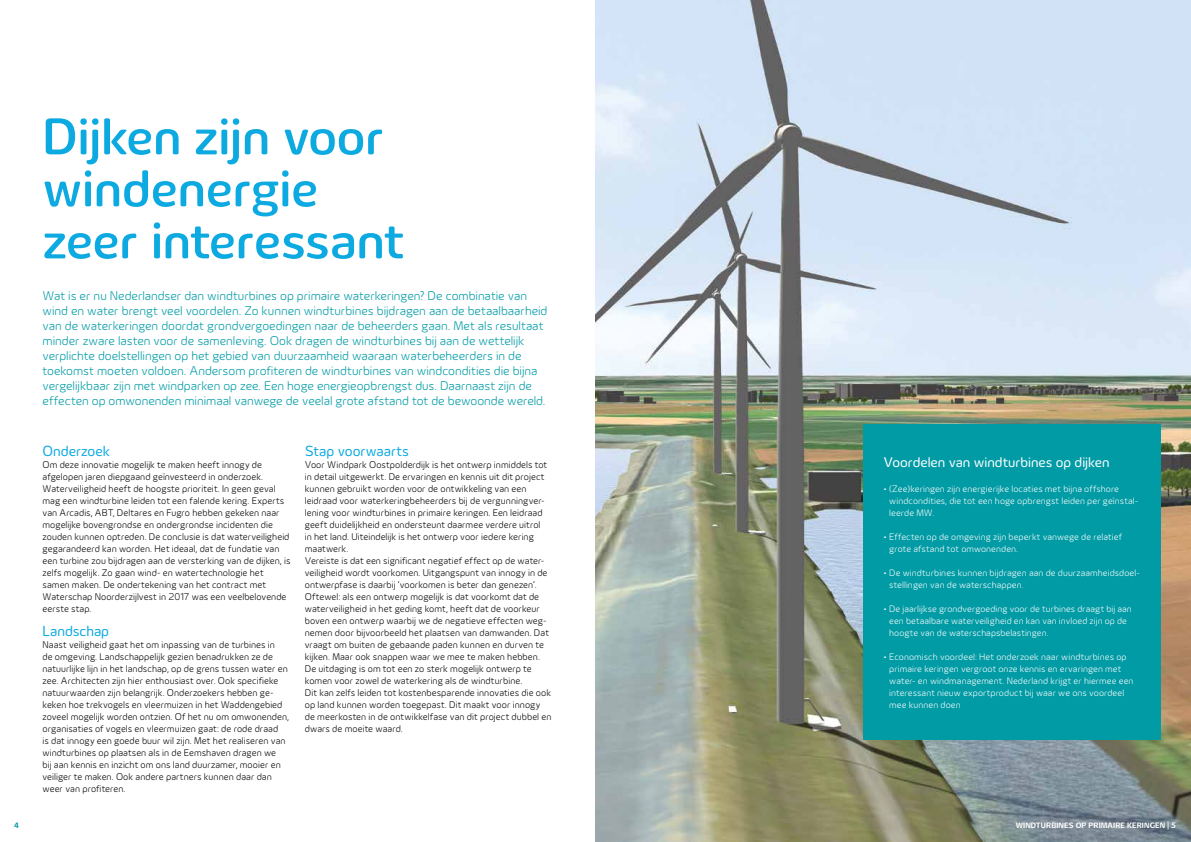
<style>
.page{position:relative;width:1191px;height:842px;background:#fff}
.page>*{position:absolute;margin:0;border:0;box-sizing:border-box;transform-origin:0 0}
.t1{font:500 53px/52px "Innogy";color:#0daae1}
.t2{font:15px "Innogy";color:#0daae1}
.t3{font:14.4px "Innogy";letter-spacing:-.005em;color:#fff}
.t4{font:300 13px/15px "Innogy";color:#009ba5}
.t5{font:300 10px/12px "Innogy";letter-spacing:.005em;color:#000}
.t6{font:300 9.6px/12px "Innogy";letter-spacing:.01em;color:#fff}
.t7{font:700 8px "Innogy";letter-spacing:.01em;color:#fff}
.t8{font:700 8px "Innogy";color:#009ba5}
</style>
<div class="page">
<img style="left:595px;top:0;width:596px;height:842px">
<div style="left:863px;top:424px;width:298px;height:316px;background:#009ba5"></div>
<p class="t8" style="left:14px;top:821px;width:6px">4</p>
<h1 class="t1" style="left:43px;top:110px;width:363px">Dijken zijn voor windenergie zeer interessant</h1>
<p class="t4" style="left:43px;top:289px;width:506px">Wat is er nu Nederlandser dan windturbines op primaire waterkeringen? De combinatie van wind en water brengt veel voordelen. Zo kunnen windturbines bijdragen aan de betaalbaarheid van de waterkeringen doordat grondvergoedingen naar de beheerders gaan. Met als resultaat minder zware lasten voor de samenleving. Ook dragen de windturbines bij aan de wettelijk verplichte doelstellingen op het gebied van duurzaamheid waaraan waterbeheerders in de toekomst moeten voldoen. Andersom profiteren de windturbines van windcondities die bijna vergelijkbaar zijn met windparken op zee. Een hoge energieopbrengst dus. Daarnaast zijn de effecten op omwonenden minimaal vanwege de veelal grote afstand tot de bewoonde wereld.</p>
<h2 class="t2" style="left:43px;top:442px;width:69px">Onderzoek</h2>
<p class="t5" style="left:43px;top:459px;width:249px">Om deze innovatie mogelijk te maken heeft innogy de afgelopen jaren diepgaand geïnvesteerd in onderzoek.<br>Waterveiligheid heeft de hoogste prioriteit. In geen geval mag een windturbine leiden tot een falende kering. Experts van Arcadis, ABT, Deltares en Fugro hebben gekeken naar mogelijke bovengrondse en ondergrondse incidenten die zouden kunnen optreden. De conclusie is dat waterveiligheid gegarandeerd kan worden. Het ideaal, dat de fundatie van een turbine zou bijdragen aan de versterking van de dijken, is zelfs mogelijk. Zo gaan wind- en watertechnologie het samen maken. De ondertekening van het contract met Waterschap Noorderzijlvest in 2017 was een veelbelovende eerste stap.</p>
<h2 class="t2" style="left:43px;top:622px;width:68px">Landschap</h2>
<p class="t5" style="left:43px;top:639px;width:248px">Naast veiligheid gaat het om inpassing van de turbines in<br>de omgeving. Landschappelijk gezien benadrukken ze de natuurlijke lijn in het landschap, op de grens tussen water en zee. Architecten zijn hier enthousiast over. Ook specifieke natuurwaarden zijn belangrijk. Onderzoekers hebben ge&shy;keken hoe trekvogels en vleermuizen in het Waddengebied zoveel mogelijk worden ontzien. Of het nu om omwonenden, organisaties of vogels en vleermuizen gaat: de rode draad<br>is dat innogy een goede buur wil zijn. Met het realiseren van windturbines op plaatsen als in de Eemshaven dragen we<br>bij aan kennis en inzicht om ons land duurzamer, mooier en veiliger te maken. Ook andere partners kunnen daar dan weer van profiteren.</p>
<h2 class="t2" style="left:305px;top:442px;width:106px">Stap voorwaarts</h2>
<p class="t5" style="left:305px;top:459px;width:248px">Voor Windpark Oostpolderdijk is het ontwerp inmiddels tot in detail uitgewerkt. De ervaringen en kennis uit dit project kunnen gebruikt worden voor de ontwikkeling van een leidraad voor waterkeringbeheerders bij de vergunningver&shy;lening voor windturbines in primaire keringen. Een leidraad geeft duidelijkheid en ondersteunt daarmee verdere uitrol<br>in het land. Uiteindelijk is het ontwerp voor iedere kering maatwerk.<br>Vereiste is dat een significant negatief effect op de water&shy;veiligheid wordt voorkomen. Uitgangspunt van innogy in de ontwerpfase is daarbij ‘voorkomen is beter dan genezen’.<br>Oftewel: als een ontwerp mogelijk is dat voorkomt dat de waterveiligheid in het geding komt, heeft dat de voorkeur boven een ontwerp waarbij we de negatieve effecten weg&shy;nemen door bijvoorbeeld het plaatsen van damwanden. Dat vraagt om buiten de gebaande paden kunnen en durven te kijken. Maar ook snappen waar we mee te maken hebben.<br>De uitdaging is om tot een zo sterk mogelijk ontwerp te komen voor zowel de waterkering als de windturbine.<br>Dit kan zelfs leiden tot kostenbesparende innovaties die ook op land kunnen worden toegepast. Dit maakt voor innogy de meerkosten in de ontwikkelfase van dit project dubbel en dwars de moeite waard.</p>
<h3 class="t3" style="left:883px;top:454px;width:227px">Voordelen van windturbines op dijken</h3>
<p class="t6" style="left:889px;top:483px;width:250px;text-indent:-6px">• (Zee)keringen zijn energierijke locaties met bijna offshore windcondities, die tot een hoge opbrengst leiden per geïnstal&shy;leerde MW.</p>
<p class="t6" style="left:889px;top:531px;width:234px;text-indent:-6px">• Effecten op de omgeving zijn beperkt vanwege de relatief grote afstand tot omwonenden.</p>
<p class="t6" style="left:889px;top:567px;width:252px;text-indent:-6px">• De windturbines kunnen bijdragen aan de duurzaamheidsdoel&shy;stellingen van de waterschappen.</p>
<p class="t6" style="left:889px;top:603px;width:244px;text-indent:-6px">• De jaarlijkse grondvergoeding voor de turbines draagt bij aan een betaalbare waterveiligheid en kan van invloed zijn op de hoogte van de waterschapsbelastingen.</p>
<p class="t6" style="left:889px;top:651px;width:246px;text-indent:-6px">• Economisch voordeel: Het onderzoek naar windturbines op primaire keringen vergroot onze kennis en ervaringen met water- en windmanagement. Nederland krijgt er hiermee een interessant nieuw exportproduct bij waar we ons voordeel mee kunnen doen</p>
<p class="t7" style="left:1015px;top:821px;width:162px">WINDTURBINES OP PRIMAIRE KERINGEN | 5</p>
</div>
